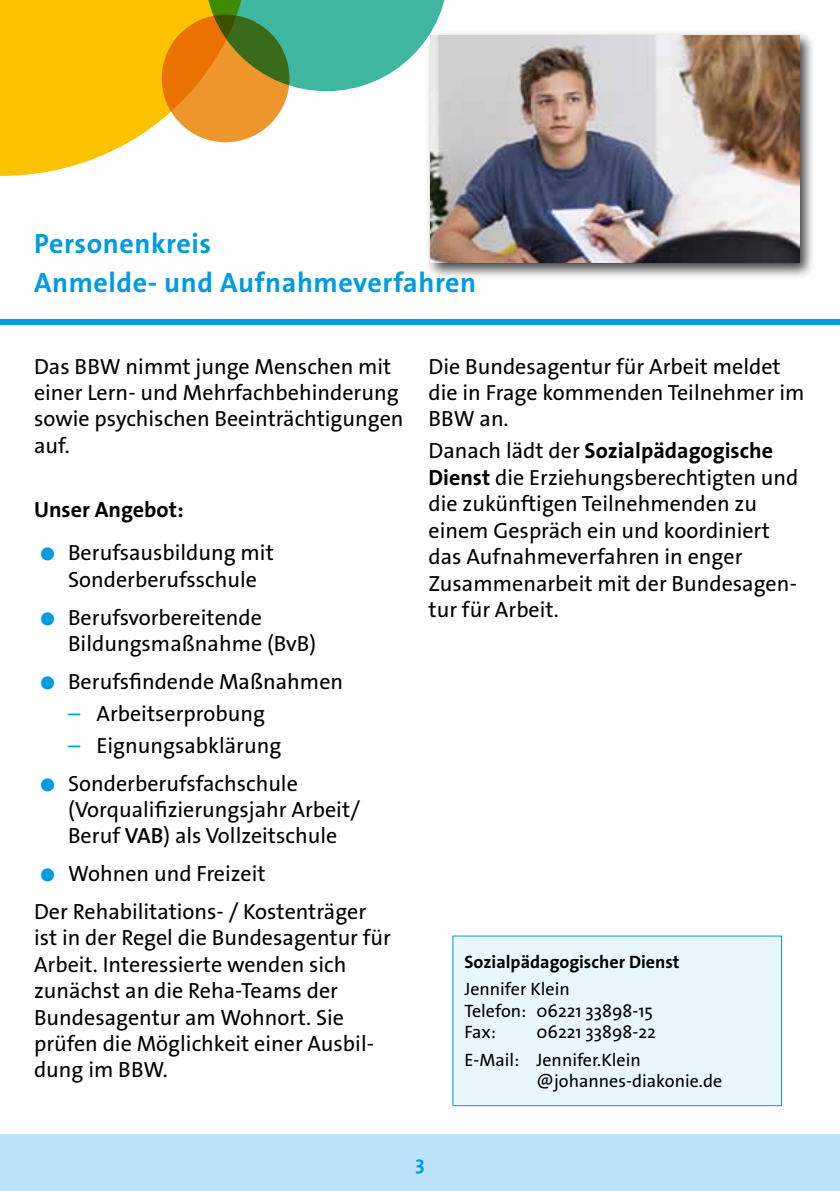
<style>
.page{position:relative;width:840px;height:1191px;background:#fff}
.page>*{position:absolute;margin:0;border:0;box-sizing:border-box;transform-origin:0 0}
.t1{font:700 28px/39.2px "The Sans Os F";letter-spacing:.02em;color:#009be1}
.t2{font:22px/26.4px "The Sans Os F";color:#000}
.t3{font:700 22px "The Sans Os F";color:#000}
.t4{font:700 20px "The Sans Os F";color:#009be1}
.t5{font:18px/21.6px "The Sans Os F";color:#000}
.t6{font:700 18px "The Sans Os F";color:#000}
.s1{font-size:18px;color:#009be1}
.s2{color:#009be1}
.s3{font-weight:600}
.s4{font-weight:700}
</style>
<div class="page">
<div style="left:0;top:319px;width:839px;height:5px;background:#009be1"></div>
<div style="left:0;top:1134px;width:839px;height:57px;background:#bce2f9"></div>
<svg style="left:0;top:0;width:250px;height:176px;fill:#fdc300"></svg>
<svg style="left:162px;top:15px;width:127px;height:127px;background:#ec891b"></svg>
<svg style="left:204px;top:0;width:241px;height:91px;background:#68ab7f"></svg>
<div style="left:452px;top:936px;width:329px;height:169px;background:#eaf6fe"></div>
<div style="left:452px;top:935px;width:329px;height:171px;border:1px solid #009be1"></div>
<div style="left:425px;top:31px;width:390px;height:248px;background:#000;opacity:.75"></div>
<img style="left:430px;top:36px;width:368px;height:227px">
<p class="t1" style="left:34px;top:224px;width:443px">Personenkreis<br>Anmelde- und Aufnahmeverfahren</p>
<p class="t2" style="left:34px;top:353px;width:371px">Das BBW nimmt junge Menschen mit einer Lern- und Mehrfachbehinderung sowie psychischen Beeinträchtigungen auf.</p>
<p class="t3" style="left:34px;top:495px;width:151px">Unser Angebot:</p>
<p class="t2" style="left:40px;top:540px;width:235px;text-align:center"><span class="s1">●</span> Berufsausbildung mit<br>Sonderberufsschule</p>
<p class="t2" style="left:68px;top:604px;width:249px;text-indent:-28px"><span class="s1">●</span> Berufsvorbereitende<br>Bildungsmaßnahme (BvB)</p>
<p class="t2" style="left:40px;top:668px;width:305px"><span class="s1">●</span> Berufsfindende Maßnahmen</p>
<p class="t2" style="left:68px;top:700px;width:198px"><span class="s2">–</span> Arbeitserprobung</p>
<p class="t2" style="left:68px;top:732px;width:214px"><span class="s2">–</span> Eignungsabklärung</p>
<p class="t2" style="left:68px;top:770px;width:293px;text-indent:-28px"><span class="s1">●</span> Sonderberufsfachschule (Vorqualifizierungsjahr Arbeit/<br>Beruf <span class="s3">VAB</span>) als Vollzeitschule</p>
<p class="t2" style="left:34px;top:855px;width:333px;line-height:37.8px"><span class="s1">●</span> Wohnen und Freizeit<br>Der Rehabilitations- / Kostenträger</p>
<p class="t2" style="left:34px;top:925px;width:358px">ist in der Regel die Bundesagentur für<br>Arbeit. Interessierte wenden sich zunächst an die Reha-Teams der<br>Bundesagentur am Wohnort. Sie prüfen die Möglichkeit einer Ausbil&shy;dung im BBW.</p>
<p class="t2" style="left:428px;top:353px;width:377px">Die Bundesagentur für Arbeit meldet die in Frage kommenden Teilnehmer im<br>BBW an.</p>
<p class="t2" style="left:428px;top:438px;width:371px">Danach lädt der <span class="s4">Sozialpädagogische<br>Dienst</span> die Erziehungsberechtigten und die zukünftigen Teilnehmenden zu einem Gespräch ein und koordiniert das Aufnahmeverfahren in enger<br>Zusammenarbeit mit der Bundesagen&shy;tur für Arbeit.</p>
<p class="t6" style="left:464px;top:950px;width:216px">Sozialpädagogischer Dienst</p>
<p class="t5" style="left:464px;top:978px;width:190px">Jennifer Klein<br>Telefon: 06221 33898-15<br>Fax:</p>
<p class="t5" style="left:464px;top:1018px;width:193px;line-height:27.2px;text-indent:72px">06221 33898-22<br>E-Mail: Jennifer.Klein</p>
<p class="t5" style="left:536px;top:1070px;width:187px">@johannes-diakonie.de</p>
<p class="t4" style="left:415px;top:1150px;width:11px">3</p>
</div>
